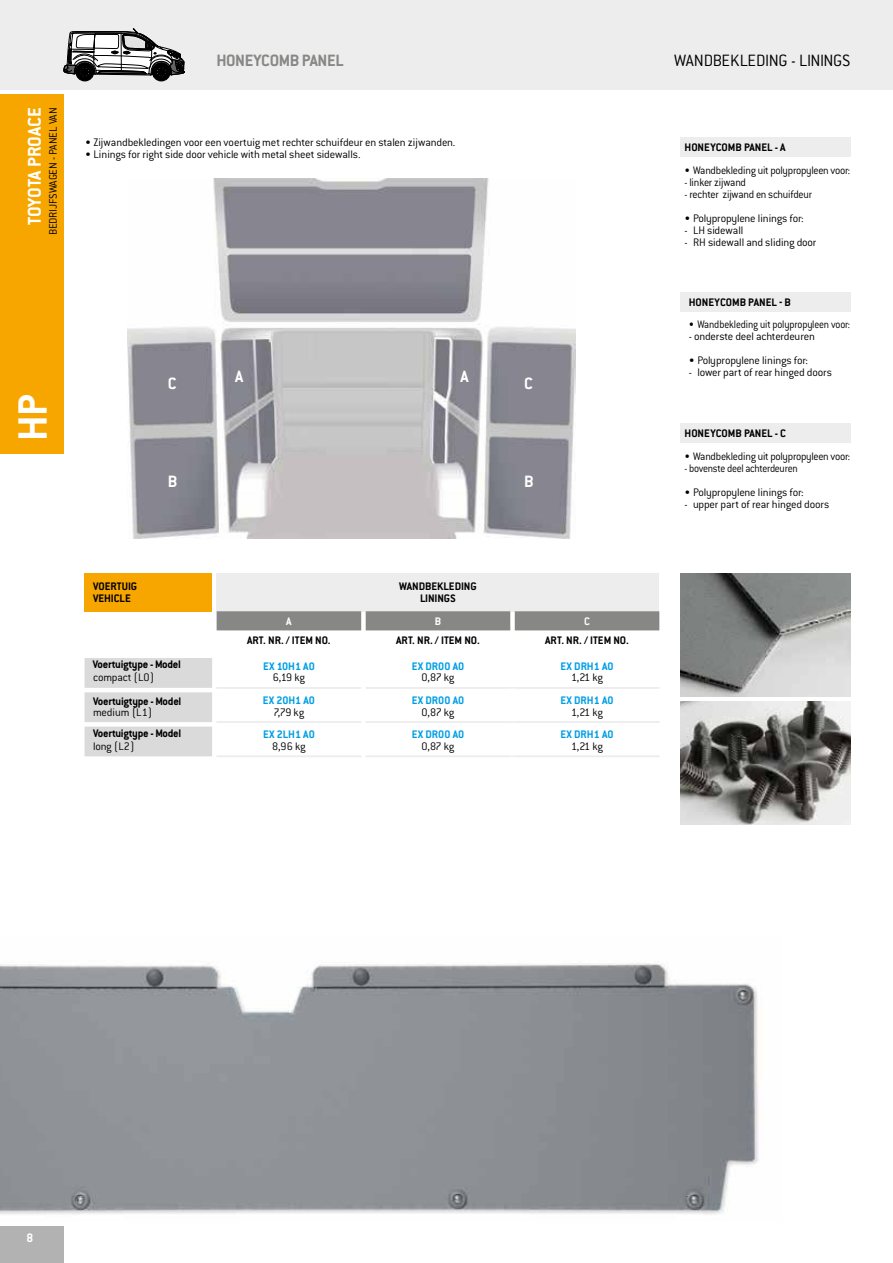
<style>
.page{position:relative;width:893px;height:1263px;background:#fff}
.page>*{position:absolute;margin:0;border:0;box-sizing:border-box;transform-origin:0 0}
.t1{font:700 45px "Conduit ITC Pro";color:#fff}
.t2{font:700 20.25px "Conduit ITC Pro";color:#fff}
.t3{font:300 18px "Conduit ITC Pro";letter-spacing:-.025em;color:#000}
.t4{font:700 18px "Conduit ITC Pro";letter-spacing:-.02em;color:#878786}
.t5{font:700 18px "Conduit ITC Pro";color:#fff}
.t6{font:700 13.5px "Conduit ITC Pro";color:#fff}
.t7{font:300 12px "Conduit ITC Pro";letter-spacing:-.015em;color:#000}
.t8{font:700 12px/12px "Conduit ITC Pro";letter-spacing:-.005em;color:#000}
.t9{font:300 12px "Conduit ITC Pro";letter-spacing:-.015em;color:#000;scale:.95 1}
.t10{font:700 12px "Conduit ITC Pro";color:#009ee4}
.t11{font:300 12px "Conduit ITC Pro";letter-spacing:-.015em;color:#000;scale:.9 1}
.t12{font:300 12px "Conduit ITC Pro";letter-spacing:-.015em;color:#000;scale:.91 1}
.t13{font:700 12px "Conduit ITC Pro";color:#fff}
</style>
<div class="page">
<div style="left:0;top:0;width:893px;height:90px;background:#ededed"></div>
<div style="left:0;top:1226px;width:64px;height:37px;background:#b2b2b2"></div>
<div style="left:0;top:95px;width:64px;height:359px;background:#f7a600"></div>
<div style="left:76px;top:63px;width:18px;height:18px;background:#000;border-radius:50%"></div>
<div style="left:76px;top:63px;width:18px;height:18px;border:1px solid #000;border-radius:50%"></div>
<div style="left:77px;top:64px;width:16px;height:16px;border:1px solid #000;border-radius:50%"></div>
<div style="left:79px;top:66px;width:11px;height:12px;border:1px solid #000;border-radius:50%"></div>
<div style="left:152px;top:63px;width:18px;height:18px;background:#000;border-radius:50%"></div>
<div style="left:152px;top:63px;width:18px;height:18px;border:1px solid #000;border-radius:50%"></div>
<div style="left:153px;top:64px;width:16px;height:16px;border:1px solid #000;border-radius:50%"></div>
<div style="left:156px;top:66px;width:11px;height:12px;border:1px solid #000;border-radius:50%"></div>
<svg style="left:64px;top:29px;width:121px;height:48px"></svg>
<img style="left:680px;top:573px;width:170px;height:123px">
<img style="left:680px;top:701px;width:170px;height:123px">
<img style="left:0;top:963px;width:759px;height:251px">
<img style="left:128px;top:178px;width:448px;height:360px">
<div style="left:85px;top:573px;width:127px;height:38px;background:#f7a600"></div>
<div style="left:217px;top:573px;width:442px;height:38px;background:#ededed"></div>
<svg style="left:217px;top:611px;width:442px;height:19px;background:#8a8a89"></svg>
<svg style="left:85px;top:658px;width:127px;height:98px;background:#ddd"></svg>
<hr style="left:217px;top:687px;width:144px;height:2px;background:#ededed">
<hr style="left:366px;top:687px;width:144px;height:2px;background:#ededed">
<hr style="left:515px;top:687px;width:144px;height:2px;background:#ededed">
<hr style="left:217px;top:721px;width:144px;height:2px;background:#ededed">
<hr style="left:366px;top:721px;width:144px;height:2px;background:#ededed">
<hr style="left:515px;top:721px;width:144px;height:2px;background:#ededed">
<hr style="left:217px;top:756px;width:144px;height:1px;background:#ededed">
<hr style="left:366px;top:756px;width:144px;height:1px;background:#ededed">
<hr style="left:515px;top:756px;width:144px;height:1px;background:#ededed">
<div style="left:680px;top:138px;width:170px;height:19px;background:#ededed"></div>
<div style="left:680px;top:423px;width:170px;height:20px;background:#ededed"></div>
<div style="left:680px;top:292px;width:170px;height:19px;background:#ededed"></div>
<h2 class="t2" style="left:26px;top:225px;width:119px;rotate:-90deg">TOYOTA PROACE</h2>
<p class="t7" style="left:48px;top:235px;width:129px;rotate:-90deg">BEDRIJFSWAGEN - PANEL VAN</p>
<h3 class="t4" style="left:216px;top:53px;width:129px">HONEYCOMB PANEL</h3>
<p class="t7" style="left:85px;top:137px;width:372px">• Zijwandbekledingen voor een voertuig met rechter schuifdeur en stalen zijwanden.</p>
<p class="t7" style="left:85px;top:149px;width:277px">• Linings for right side door vehicle with metal sheet sidewalls.</p>
<h1 class="t1" style="left:14px;top:441px;width:48px;rotate:-90deg">HP</h1>
<h3 class="t5" style="left:168px;top:376px;width:10px">C</h3>
<h3 class="t5" style="left:168px;top:474px;width:11px">B</h3>
<h3 class="t5" style="left:235px;top:369px;width:10px">A</h3>
<h3 class="t5" style="left:460px;top:369px;width:10px">A</h3>
<h3 class="t5" style="left:524px;top:376px;width:10px">C</h3>
<h3 class="t5" style="left:524px;top:474px;width:11px">B</h3>
<p class="t8" style="left:93px;top:581px;width:46px">VOERTUIG<br>VEHICLE</p>
<p class="t8" style="left:399px;top:581px;width:79px;text-align:center">WANDBEKLEDING<br>LININGS</p>
<p class="t8" style="left:247px;top:635px;width:85px">ART. NR. / ITEM NO.</p>
<p class="t8" style="left:396px;top:635px;width:85px">ART. NR. / ITEM NO.</p>
<p class="t8" style="left:545px;top:635px;width:85px">ART. NR. / ITEM NO.</p>
<p class="t13" style="left:286px;top:616px;width:7px">A</p>
<p class="t13" style="left:435px;top:616px;width:8px">B</p>
<p class="t13" style="left:584px;top:616px;width:7px">C</p>
<p class="t10" style="left:263px;top:661px;width:53px">EX 10H1 A0</p>
<p class="t10" style="left:412px;top:661px;width:54px">EX DR00 A0</p>
<p class="t10" style="left:561px;top:661px;width:54px">EX DRH1 A0</p>
<p class="t8" style="left:93px;top:659px;width:90px">Voertuigtype - Model</p>
<p class="t7" style="left:93px;top:673px;width:63px">compact (L0)</p>
<p class="t7" style="left:273px;top:673px;width:34px">6,19 kg</p>
<p class="t7" style="left:421px;top:673px;width:34px">0,87 kg</p>
<p class="t7" style="left:571px;top:673px;width:33px">1,21 kg</p>
<p class="t10" style="left:263px;top:695px;width:54px">EX 20H1 A0</p>
<p class="t10" style="left:412px;top:695px;width:54px">EX DR00 A0</p>
<p class="t10" style="left:561px;top:695px;width:54px">EX DRH1 A0</p>
<p class="t7" style="left:93px;top:707px;width:61px">medium (L1)</p>
<p class="t7" style="left:274px;top:707px;width:32px">7,79 kg</p>
<p class="t7" style="left:421px;top:707px;width:34px">0,87 kg</p>
<p class="t7" style="left:571px;top:707px;width:33px">1,21 kg</p>
<p class="t10" style="left:263px;top:729px;width:53px">EX 2LH1 A0</p>
<p class="t10" style="left:412px;top:729px;width:54px">EX DR00 A0</p>
<p class="t10" style="left:561px;top:729px;width:54px">EX DRH1 A0</p>
<p class="t7" style="left:93px;top:741px;width:43px">long (L2)</p>
<p class="t7" style="left:272px;top:741px;width:35px">8,96 kg</p>
<p class="t7" style="left:421px;top:741px;width:34px">0,87 kg</p>
<p class="t7" style="left:571px;top:741px;width:33px">1,21 kg</p>
<p class="t8" style="left:93px;top:696px;width:90px">Voertuigtype - Model</p>
<p class="t8" style="left:93px;top:728px;width:90px">Voertuigtype - Model</p>
<h3 class="t3" style="left:674px;top:53px;width:178px">WANDBEKLEDING - LININGS</h3>
<p class="t8" style="left:685px;top:142px;width:103px">HONEYCOMB PANEL - A</p>
<p class="t9" style="left:685px;top:165px;width:176px">• Wandbekleding uit polypropyleen voor:</p>
<p class="t9" style="left:685px;top:177px;width:66px">- linker zijwand</p>
<p class="t9" style="left:685px;top:189px;width:136px">- rechter zijwand en schuifdeur</p>
<p class="t7" style="left:685px;top:213px;width:121px">• Polypropylene linings for:</p>
<p class="t7" style="left:685px;top:225px;width:60px">- LH sidewall</p>
<p class="t7" style="left:685px;top:237px;width:133px">- RH sidewall and sliding door</p>
<p class="t8" style="left:689px;top:297px;width:104px">HONEYCOMB PANEL - B</p>
<p class="t11" style="left:689px;top:319px;width:181px">• Wandbekleding uit polypropyleen voor:</p>
<p class="t7" style="left:689px;top:331px;width:128px">- onderste deel achterdeuren</p>
<p class="t7" style="left:689px;top:355px;width:121px">• Polypropylene linings for:</p>
<p class="t7" style="left:689px;top:367px;width:145px">- lower part of rear hinged doors</p>
<p class="t8" style="left:685px;top:428px;width:103px">HONEYCOMB PANEL - C</p>
<p class="t9" style="left:685px;top:451px;width:176px">• Wandbekleding uit polypropyleen voor:</p>
<p class="t12" style="left:685px;top:463px;width:126px">- bovenste deel achterdeuren</p>
<p class="t7" style="left:685px;top:487px;width:121px">• Polypropylene linings for:</p>
<p class="t7" style="left:685px;top:499px;width:146px">- upper part of rear hinged doors</p>
<p class="t6" style="left:27px;top:1232px;width:8px">8</p>
</div>
